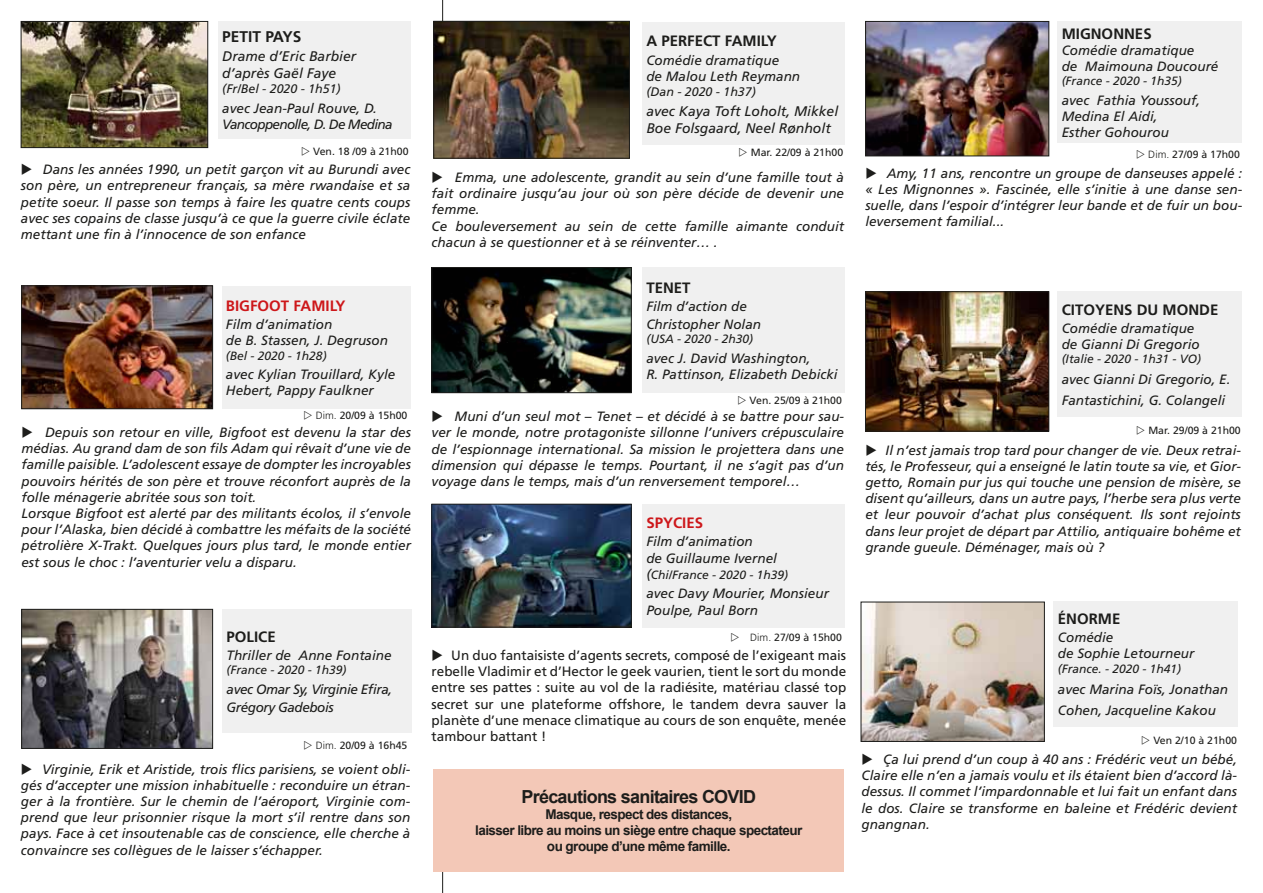
<style>
.page{position:relative;width:1263px;height:893px;background:#fff}
.page>*{position:absolute;margin:0;border:0;box-sizing:border-box;transform-origin:0 0}
.t1{font:700 18px "Arial";letter-spacing:-.04em;color:#1d1d1b}
.t2{font:700 15.45px "Frutiger";color:#1d1d1b}
.t3{font:700 15px "Frutiger";color:#1d1d1b}
.t4{font:700 15px "Frutiger";color:#cd171a}
.t5{font:italic 13.95px/16.8px "Frutiger";color:#1d1d1b}
.t6{font:italic 13.5px/16.2px "Frutiger";color:#1d1d1b}
.t7{font:13.5px/16.2px "Frutiger";color:#1d1d1b;text-align:justify}
.t8{font:700 13.5px/16.2px "Arial";letter-spacing:-.04em;color:#1d1d1b;text-align:center}
.t9{font:italic 13.5px/16.2px "Frutiger";letter-spacing:-.05em;color:#1d1d1b}
.t10{font:italic 13.5px/18px "Frutiger";letter-spacing:-.03em;color:#1d1d1b}
.t11{font:italic 12.45px "Frutiger";color:#1d1d1b}
.t12{font:italic 12px "Frutiger";color:#1d1d1b}
.t13{font:10.5px "Frutiger";color:#1d1d1b}
.s1{font-weight:300}
.s2{font-size:13.5px}
</style>
<div class="page">
<svg style="left:442px;top:0;width:1px;height:21px"></svg>
<svg style="left:442px;top:872px;width:1px;height:21px"></svg>
<img style="left:434px;top:269px;width:195px;height:122px">
<div style="left:432px;top:267px;width:199px;height:126px;border:1px solid #1d1d1b"></div>
<div style="left:642px;top:22px;width:202px;height:123px;background:#f0f0f0"></div>
<div style="left:642px;top:267px;width:202px;height:126px;background:#f0f0f0"></div>
<img style="left:23px;top:288px;width:188px;height:119px">
<div style="left:21px;top:286px;width:192px;height:123px;border:1px solid #1d1d1b"></div>
<div style="left:222px;top:286px;width:188px;height:122px;background:#f0f0f0"></div>
<img style="left:434px;top:506px;width:195px;height:119px">
<div style="left:432px;top:504px;width:199px;height:123px;border:1px solid #1d1d1b"></div>
<img style="left:867px;top:23px;width:180px;height:131px">
<div style="left:865px;top:21px;width:184px;height:135px;border:1px solid #1d1d1b"></div>
<img style="left:23px;top:611px;width:188px;height:136px">
<div style="left:21px;top:609px;width:192px;height:140px;border:1px solid #1d1d1b"></div>
<img style="left:867px;top:294px;width:180px;height:135px">
<div style="left:865px;top:292px;width:184px;height:139px;border:1px solid #1d1d1b"></div>
<img style="left:863px;top:604px;width:179px;height:136px">
<div style="left:642px;top:504px;width:202px;height:123px;background:#f0f0f0"></div>
<div style="left:1057px;top:21px;width:185px;height:122px;background:#f0f0f0"></div>
<div style="left:222px;top:609px;width:190px;height:123px;background:#f0f0f0"></div>
<div style="left:1057px;top:292px;width:184px;height:125px;background:#f0f0f0"></div>
<div style="left:1053px;top:601px;width:185px;height:125px;background:#f0f0f0"></div>
<img style="left:435px;top:23px;width:193px;height:133px">
<div style="left:433px;top:21px;width:197px;height:137px;border:1px solid #1d1d1b"></div>
<img style="left:23px;top:23px;width:183px;height:123px">
<div style="left:21px;top:21px;width:187px;height:127px;border:1px solid #1d1d1b"></div>
<div style="left:218px;top:21px;width:192px;height:117px;background:#f0f0f0"></div>
<div style="left:433px;top:769px;width:411px;height:103px;background:#f3c8b7"></div>
<p class="t2" style="left:222px;top:28px;width:17px">PETIT</p>
<p class="t2" style="left:265px;top:28px;width:18px">PAYS</p>
<p class="t5" style="left:222px;top:48px;width:136px">Drame d’Eric Barbier d’après Gaël Faye</p>
<p class="t11" style="left:222px;top:81px;width:120px">(Fr/Bel - 2020 - 1h51)</p>
<p class="t9" style="left:222px;top:100px;width:172px">avec Jean-Paul Rouve, D.<br>Vancoppenolle, D. De Medina</p>
<p class="t13" style="left:313px;top:145px;width:97px">Ven. 18 /09 à 21h00</p>
<p class="t6" style="left:21px;top:161px;width:391px;text-align:justify">◆ Dans les années 1990, un petit garçon vit au Burundi avec son père, un entrepreneur français, sa mère rwandaise et sa petite soeur. Il passe son temps à faire les quatre cents coups avec ses copains de classe jusqu’à ce que la guerre civile éclate mettant une fin à l’innocence de son enfance</p>
<p class="t4" style="left:226px;top:297px;width:121px">BIGFOOT FAMILY</p>
<p class="t6" style="left:226px;top:316px;width:164px">Film d’animation<br>de B. Stassen, J. Degruson</p>
<p class="t12" style="left:226px;top:348px;width:102px">(Bel - 2020 - 1h28)</p>
<p class="t6" style="left:226px;top:366px;width:171px">avec Kylian Trouillard, Kyle<br>Hebert, Pappy Faulkner</p>
<p class="t13" style="left:316px;top:409px;width:93px"><span class="s1">Dim.</span> 20/09 à 15h00</p>
<p class="t6" style="left:21px;top:424px;width:391px">◆ Depuis son retour en ville, Bigfoot est devenu la star des médias. Au grand dam de son fils Adam qui rêvait d’une vie de famille paisible. L’adolescent essaye de dompter les incroyables pouvoirs hérités de son père et trouve réconfort auprès de la folle ménagerie abritée sous son toit.<br>Lorsque Bigfoot est alerté par des militants écolos, il s’envole pour l’Alaska, bien décidé à combattre les méfaits de la société pétrolière X-Trakt. Quelques jours plus tard, le monde entier est sous le choc : l’aventurier velu a disparu.</p>
<p class="t3" style="left:227px;top:628px;width:51px">POLICE</p>
<p class="t6" style="left:227px;top:647px;width:167px">Thriller de Anne Fontaine</p>
<p class="t12" style="left:227px;top:663px;width:122px">(France - 2020 - 1h39)</p>
<p class="t10" style="left:227px;top:680px;width:167px">avec Omar Sy, Virginie Efira,<br>Grégory Gadebois</p>
<p class="t13" style="left:316px;top:739px;width:93px"><span class="s1">Dim.</span> 20/09 à 16h45</p>
<p class="t3" style="left:646px;top:32px;width:132px">A PERFECT FAMILY</p>
<p class="t6" style="left:646px;top:52px;width:155px">Comédie dramatique<br>de Malou Leth Reymann</p>
<p class="t11" style="left:646px;top:84px;width:111px">(Dan - 2020 - 1h37)</p>
<p class="t5" style="left:646px;top:102px;width:193px">avec Kaya Toft Loholt, Mikkel<br>Boe Folsgaard, Neel Rønholt</p>
<p class="t13" style="left:751px;top:146px;width:94px">Mar. 22/09 à 21h00</p>
<p class="t6" style="left:432px;top:169px;width:414px">◆ Emma, une adolescente, grandit au sein d’une famille tout à fait ordinaire jusqu’au jour où son père décide de devenir une femme.<br>Ce bouleversement au sein de cette famille aimante conduit chacun à se questionner et à se réinventer… .</p>
<p class="t3" style="left:646px;top:279px;width:46px">TENET</p>
<p class="t6" style="left:646px;top:297px;width:116px;line-height:18px">Film d’action de<br>Christopher Nolan</p>
<p class="t12" style="left:646px;top:332px;width:108px">(USA - 2020 - 2h30)</p>
<p class="t6" style="left:646px;top:350px;width:193px">avec J. David Washington,<br>R. Pattinson, Elizabeth Debicki</p>
<p class="t13" style="left:749px;top:394px;width:94px">Ven. 25/09 à 21h00</p>
<p class="t6" style="left:432px;top:408px;width:414px;text-align:justify">◆ Muni d’un seul mot – Tenet – et décidé à se battre pour sau&shy;ver le monde, notre protagoniste sillonne l’univers crépusculaire de l’espionnage international. Sa mission le projettera dans une dimension qui dépasse le temps. Pourtant, il ne s’agit pas d’un voyage dans le temps, mais d’un renversement temporel…</p>
<p class="t4" style="left:646px;top:514px;width:58px">SPYCIES</p>
<p class="t6" style="left:646px;top:534px;width:132px">Film d’animation<br>de Guillaume Ivernel</p>
<p class="t12" style="left:646px;top:568px;width:143px"><span class="s2">(</span>Chi/France - 2020 - 1h39)</p>
<p class="t6" style="left:646px;top:585px;width:184px">avec Davy Mourier, Monsieur<br>Poulpe, Paul Born</p>
<p class="t13" style="left:750px;top:631px;width:93px"><span class="s1">Dim.</span> 27/09 à 15h00</p>
<p class="t7" style="left:432px;top:647px;width:416px">◆ Un duo fantaisiste d’agents secrets, composé de l’exigeant mais rebelle Vladimir et d’Hector le geek vaurien, tient le sort du monde entre ses pattes : suite au vol de la radiésite, matériau classé top secret sur une plateforme offshore, le tandem devra sauver la planète d’une menace climatique au cours de son enquête, menée tambour battant !</p>
<p class="t3" style="left:1062px;top:25px;width:91px">MIGNONN ES</p>
<p class="t6" style="left:1062px;top:42px;width:158px">Comédie dramatique<br>de Maimouna Doucouré</p>
<p class="t12" style="left:1062px;top:74px;width:122px">(France - 2020 - 1h35)</p>
<p class="t6" style="left:1062px;top:92px;width:140px">avec Fathia Youssouf,<br>Medina El Aidi,<br>Esther Gohourou</p>
<p class="t13" style="left:1148px;top:149px;width:93px"><span class="s1">Dim.</span> 27/09 à 17h00</p>
<p class="t6" style="left:865px;top:165px;width:378px;text-align:justify">◆ Amy, 11 ans, rencontre un groupe de danseuses appelé : « Les Mignonnes ». Fascinée, elle s’initie à une danse sen&shy;suelle, dans l’espoir d’intégrer leur bande et de fuir un bou&shy;leversement familial...</p>
<p class="t3" style="left:1062px;top:301px;width:158px">CITOYENS DU MONDE</p>
<p class="t6" style="left:1062px;top:320px;width:140px">Comédie dramatique de Gianni Di Gregorio</p>
<p class="t12" style="left:1062px;top:352px;width:141px">(Italie - 2020 - 1h31 - VO)</p>
<p class="t6" style="left:1062px;top:369px;width:170px;line-height:21px">avec Gianni Di Gregorio, E.<br>Fantastichini, G. Colangeli</p>
<p class="t13" style="left:1148px;top:424px;width:94px">Mar. 29/09 à 21h00</p>
<p class="t6" style="left:865px;top:442px;width:377px;text-align:justify">◆ Il n’est jamais trop tard pour changer de vie. Deux retrai&shy;tés, le Professeur, qui a enseigné le latin toute sa vie, et Gior&shy;getto, Romain pur jus qui touche une pension de misère, se disent qu’ailleurs, dans un autre pays, l’herbe sera plus verte et leur pouvoir d’achat plus conséquent. Ils sont rejoints dans leur projet de départ par Attilio, antiquaire bohême et grande gueule. Déménager, mais où ?</p>
<p class="t3" style="left:1058px;top:610px;width:64px">ÉNORME</p>
<p class="t6" style="left:1058px;top:629px;width:138px">Comédie<br>de Sophie Letourneur</p>
<p class="t12" style="left:1058px;top:662px;width:125px">(France. - 2020 - 1h41)</p>
<p class="t6" style="left:1058px;top:678px;width:172px;line-height:21px">avec Marina Foïs, Jonathan<br>Cohen, Jacqueline Kakou</p>
<p class="t13" style="left:1153px;top:734px;width:85px">Ven 2/10 à 21h00</p>
<p class="t6" style="left:21px;top:761px;width:391px;text-align:justify">◆ Virginie, Erik et Aristide, trois flics parisiens, se voient obli&shy;gés d’accepter une mission inhabituelle : reconduire un étran&shy;ger à la frontière. Sur le chemin de l’aéroport, Virginie com&shy;prend que leur prisonnier risque la mort s’il rentre dans son pays. Face à cet insoutenable cas de conscience, elle cherche à convaincre ses collègues de le laisser s’échapper.</p>
<p class="t6" style="left:861px;top:751px;width:377px;text-align:justify">◆ Ça lui prend d’un coup à 40 ans : Frédéric veut un bébé, Claire elle n’en a jamais voulu et ils étaient bien d’accord là&shy;dessus. Il commet l’impardonnable et lui fait un enfant dans le dos. Claire se transforme en baleine et Frédéric devient gnangnan.</p>
<h1 class="t1" style="left:521px;top:784px;width:236px">Précautions sanitaires COVID</h1>
<p class="t8" style="left:475px;top:806px;width:329px">Masque, respect des distances,<br>laisser libre au moins un siège entre chaque spectateur ou groupe d’une même famille.</p>
</div>
